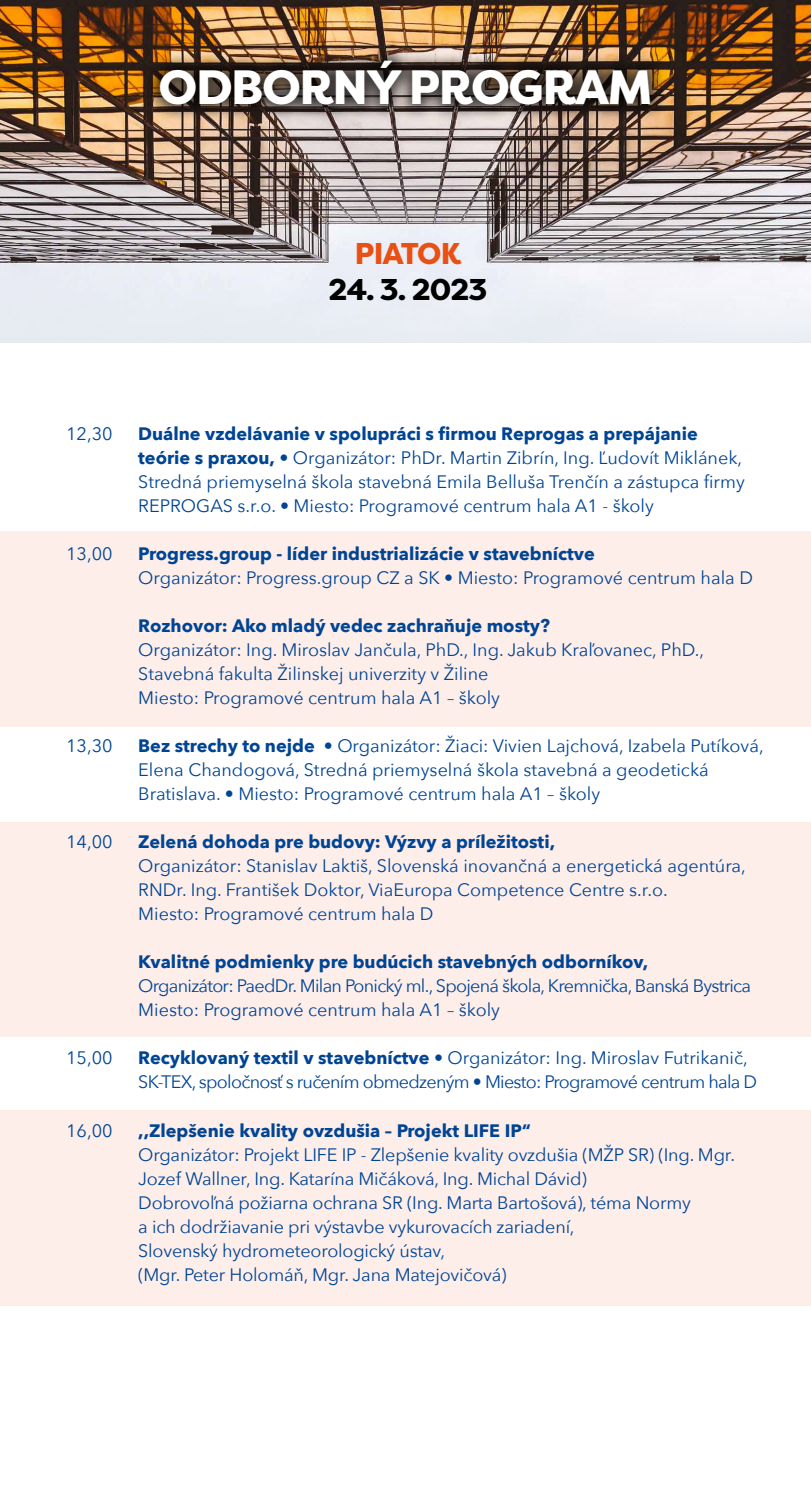
<style>
.page{position:relative;width:811px;height:1486px;background:#fff}
.page>*{position:absolute;margin:0;border:0;box-sizing:border-box;transform-origin:0 0}
.t1{font:800 48px "Filson Pro";letter-spacing:-.03em;color:#fff}
.t2{font:800 30px "Filson Pro";letter-spacing:-.03em;color:#000}
.t3{font:800 30px "Filson Pro";letter-spacing:-.03em;color:#e85113}
.t4{font:18px/24px "Avenir Next";color:#004494}
.t5{font:18px/24px "Avenir Next";letter-spacing:-.04em;color:#004494}
.t6{font:700 18px "Avenir Next";color:#004494}
.s1{font-weight:700}
</style>
<div class="page">
<div style="left:0;top:531px;width:810px;height:195px;background:#feeeea"></div>
<div style="left:0;top:822px;width:810px;height:215px;background:#feeeea"></div>
<div style="left:0;top:1110px;width:810px;height:195px;background:#feeeea"></div>
<img style="left:0;top:0;width:810px;height:342px">
<div style="left:142px;top:43px;width:525px;height:80px;background:#000;opacity:.75"></div>
<h1 class="t1" style="left:158px;top:57px;width:495px">ODBORNÝ PROGRAM</h1>
<h2 class="t3" style="left:355px;top:235px;width:108px">PIATOK</h2>
<h2 class="t2" style="left:328px;top:271px;width:160px">24. 3. 2023</h2>
<p class="t4" style="left:66px;top:421px;width:48px">12,30</p>
<p class="t4" style="left:138px;top:421px;width:607px"><span class="s1">Duálne vzdelávanie v spolupráci s firmou Reprogas a prepájanie teórie s praxou,</span> • Organizátor: PhDr. Martin Zibrín, Ing. Ľudovít Miklánek, Stredná priemyselná škola stavebná Emila Belluša Trenčín a zástupca firmy REPROGAS s.r.o. • Miesto: Programové centrum hala A1 - školy</p>
<p class="t4" style="left:66px;top:541px;width:48px">13,00</p>
<p class="t6" style="left:138px;top:538px;width:458px">Progress.group - líder industrializácie v stavebníctve</p>
<p class="t4" style="left:138px;top:565px;width:616px">Organizátor: Progress.group CZ a SK • Miesto: Programové centrum hala D</p>
<p class="t6" style="left:138px;top:610px;width:413px">Rozhovor: Ako mladý vedec zachraňuje mosty?</p>
<p class="t4" style="left:138px;top:637px;width:567px">Organizátor: Ing. Miroslav Jančula, PhD., Ing. Jakub Kraľovanec, PhD.,<br>Stavebná fakulta Žilinskej univerzity v Žiline<br>Miesto: Programové centrum hala A1 – školy</p>
<p class="t4" style="left:66px;top:733px;width:48px">13,30</p>
<p class="t4" style="left:138px;top:733px;width:626px"><span class="s1">Bez strechy to nejde</span> • Organizátor: Žiaci: Vivien Lajchová, Izabela Putíková,<br>Elena Chandogová, Stredná priemyselná škola stavebná a geodetická<br>Bratislava. • Miesto: Programové centrum hala A1 – školy</p>
<p class="t4" style="left:66px;top:829px;width:48px">14,00</p>
<p class="t6" style="left:138px;top:826px;width:418px">Zelená dohoda pre budovy: Výzvy a príležitosti,</p>
<p class="t4" style="left:138px;top:853px;width:609px">Organizátor: Stanislav Laktiš, Slovenská inovančná a energetická agentúra,<br>RNDr. Ing. František Doktor, ViaEuropa Competence Centre s.r.o.<br>Miesto: Programové centrum hala D</p>
<p class="t6" style="left:138px;top:946px;width:511px">Kvalitné podmienky pre budúcich stavebných odborníkov,</p>
<p class="t5" style="left:138px;top:973px;width:614px">Organizátor: PaedDr. Milan Ponický ml., Spojená škola, Kremnička, Banská Bystrica<br>Miesto: Programové centrum hala A1 – školy</p>
<p class="t4" style="left:66px;top:1045px;width:48px">15,00</p>
<p class="t5" style="left:138px;top:1045px;width:620px"><span class="s1">Recyklovaný textil v stavebníctve</span> • Organizátor: Ing. Miroslav Futrikanič,<br>SK-TEX, spoločnosť s ručením obmedzeným • Miesto: Programové centrum hala D</p>
<p class="t4" style="left:66px;top:1117px;width:48px">16,00</p>
<p class="t6" style="left:138px;top:1114px;width:394px">,,Zlepšenie kvality ovzdušia – Projekt LIFE IP“</p>
<p class="t4" style="left:138px;top:1141px;width:598px">Organizátor: Projekt LIFE IP - Zlepšenie kvality ovzdušia (MŽP SR) (Ing. Mgr.<br>Jozef Wallner, Ing. Katarína Mičáková, Ing. Michal Dávid)<br>Dobrovoľná požiarna ochrana SR (Ing. Marta Bartošová), téma Normy<br>a ich dodržiavanie pri výstavbe vykurovacích zariadení,<br>Slovenský hydrometeorologický ústav,<br>(Mgr. Peter Holomáň, Mgr. Jana Matejovičová)</p>
</div>
